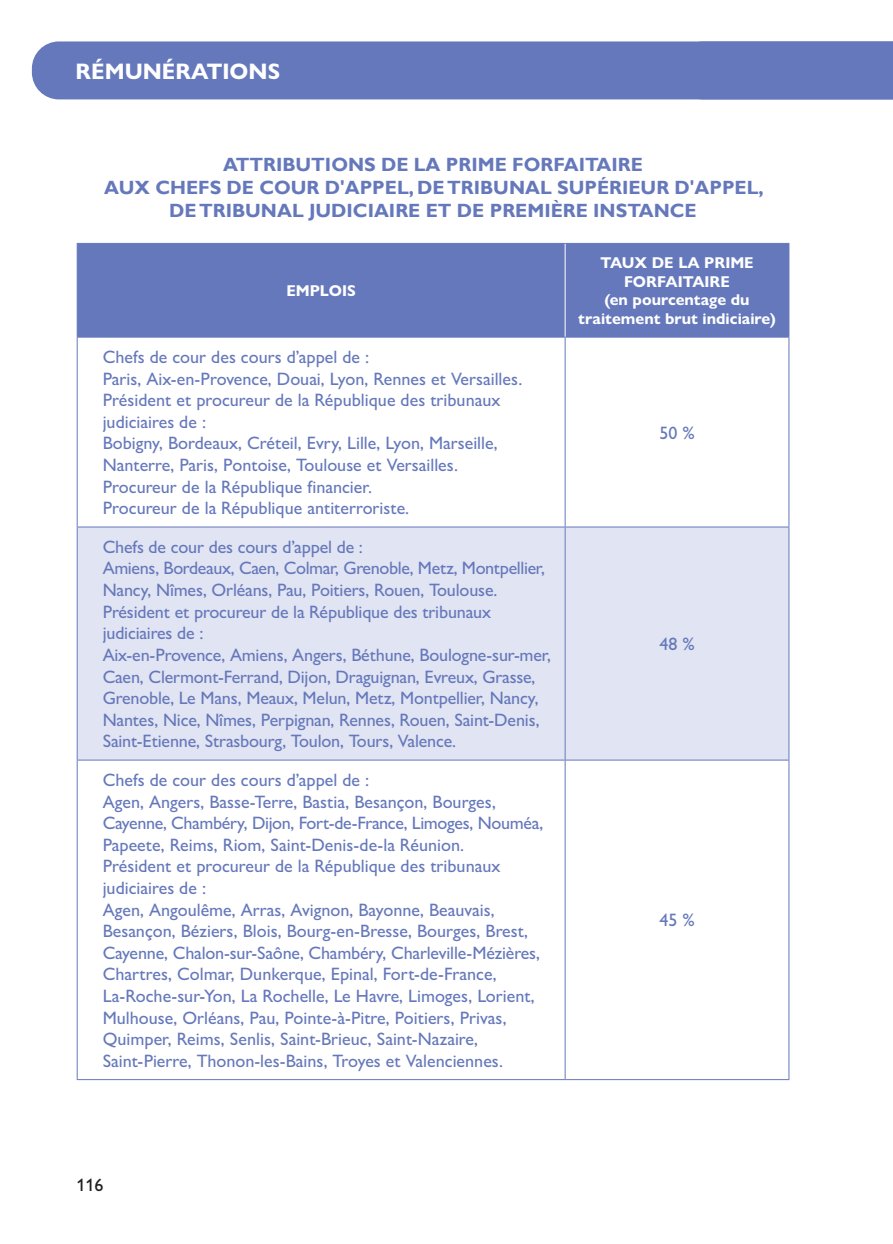
<style>
.page{position:relative;width:893px;height:1244px;background:#fff}
.page>*{position:absolute;margin:0;border:0;box-sizing:border-box;transform-origin:0 0}
.t1{font:700 22.5px "Gill Sans Nova";color:#fff}
.t2{font:700 19.12px/22.9px "Gill Sans";color:#6578bb;text-align:center}
.t3{font:500 18px/21.6px "Gill Sans Nova";color:#6578bb}
.t4{font:500 18px "Gill Sans Nova";color:#231f20}
.t5{font:700 15.75px/18.9px "Gill Sans Nova";color:#fff;text-align:center}
</style>
<div class="page">
<div style="left:32px;top:41px;width:861px;height:58px;background:#6578bb"></div>
<div style="left:78px;top:244px;width:710px;height:93px;background:#6578bb"></div>
<div style="left:78px;top:527px;width:710px;height:232px;background:#e1e4f2"></div>
<hr style="left:77px;top:243px;width:488px;height:1px;background:#6578bb">
<hr style="left:77px;top:244px;width:1px;height:93px;background:#6578bb">
<hr style="left:565px;top:243px;width:224px;height:1px;background:#6578bb">
<hr style="left:77px;top:337px;width:488px;height:1px;background:#6578bb">
<hr style="left:77px;top:338px;width:1px;height:188px;background:#6578bb">
<hr style="left:565px;top:337px;width:224px;height:1px;background:#6578bb">
<hr style="left:565px;top:338px;width:1px;height:188px;background:#6578bb">
<hr style="left:788px;top:338px;width:1px;height:188px;background:#6578bb">
<hr style="left:77px;top:526px;width:488px;height:1px;background:#6578bb">
<hr style="left:77px;top:527px;width:1px;height:232px;background:#6578bb">
<hr style="left:565px;top:526px;width:224px;height:1px;background:#6578bb">
<hr style="left:565px;top:527px;width:1px;height:232px;background:#6578bb">
<hr style="left:788px;top:527px;width:1px;height:232px;background:#6578bb">
<hr style="left:77px;top:759px;width:488px;height:1px;background:#6578bb">
<hr style="left:77px;top:760px;width:1px;height:319px;background:#6578bb">
<hr style="left:565px;top:759px;width:224px;height:1px;background:#6578bb">
<hr style="left:565px;top:760px;width:1px;height:319px;background:#6578bb">
<hr style="left:788px;top:760px;width:1px;height:319px;background:#6578bb">
<hr style="left:77px;top:1079px;width:488px;height:1px;background:#6578bb">
<hr style="left:565px;top:1079px;width:224px;height:1px;background:#6578bb">
<hr style="left:565px;top:244px;width:1px;height:93px;background:#fff">
<hr style="left:788px;top:244px;width:1px;height:93px;background:#6578bb">
<p class="t1" style="left:76px;top:57px;width:206px">RÉMUNÉRATIONS</p>
<p class="t2" style="left:104px;top:154px;width:661px">ATTRIBUTIONS DE LA PRIME FORFAITAIRE<br>AUX CHEFS DE COUR D'APPEL, DE TRIBUNAL SUPÉRIEUR D'APPEL,<br>DE TRIBUNAL JUDICIAIRE ET DE PREMIÈRE INSTANCE</p>
<p class="t5" style="left:286px;top:281px;width:71px">EMPLOIS</p>
<p class="t3" style="left:103px;top:346px;width:421px">Chefs de cour des cours d’appel de :<br>Paris, Aix-en-Provence, Douai, Lyon, Rennes et Versailles.<br>Président et procureur de la République des tribunaux judiciaires de :<br>Bobigny, Bordeaux, Créteil, Evry, Lille, Lyon, Marseille, Nanterre, Paris, Pontoise, Toulouse et Versailles.<br>Procureur de la République financier.<br>Procureur de la République antiterroriste.</p>
<p class="t3" style="left:103px;top:536px;width:450px">Chefs de cour des cours d’appel de :<br>Amiens, Bordeaux, Caen, Colmar, Grenoble, Metz, Montpellier, Nancy, Nîmes, Orléans, Pau, Poitiers, Rouen, Toulouse.<br>Président et procureur de la République des tribunaux judiciaires de :<br>Aix-en-Provence, Amiens, Angers, Béthune, Boulogne-sur-mer, Caen, Clermont-Ferrand, Dijon, Draguignan, Evreux, Grasse, Grenoble, Le Mans, Meaux, Melun, Metz, Montpellier, Nancy, Nantes, Nice, Nîmes, Perpignan, Rennes, Rouen, Saint-Denis, Saint-Etienne, Strasbourg, Toulon, Tours, Valence.</p>
<p class="t3" style="left:103px;top:769px;width:442px">Chefs de cour des cours d’appel de :<br>Agen, Angers, Basse-Terre, Bastia, Besançon, Bourges, Cayenne, Chambéry, Dijon, Fort-de-France, Limoges, Nouméa, Papeete, Reims, Riom, Saint-Denis-de-la Réunion.<br>Président et procureur de la République des tribunaux judiciaires de :<br>Agen, Angoulême, Arras, Avignon, Bayonne, Beauvais, Besançon, Béziers, Blois, Bourg-en-Bresse, Bourges, Brest, Cayenne, Chalon-sur-Saône, Chambéry, Charleville-Mézières, Chartres, Colmar, Dunkerque, Epinal, Fort-de-France, La-Roche-sur-Yon, La Rochelle, Le Havre, Limoges, Lorient, Mulhouse, Orléans, Pau, Pointe-à-Pitre, Poitiers, Privas, Quimper, Reims, Senlis, Saint-Brieuc, Saint-Nazaire, Saint-Pierre, Thonon-les-Bains, Troyes et Valenciennes.</p>
<p class="t5" style="left:578px;top:253px;width:199px">TAUX DE LA PRIME<br>FORFAITAIRE<br>(en pourcentage du traitement brut indiciaire)</p>
<p class="t3" style="left:659px;top:421px;width:37px">50 %</p>
<p class="t3" style="left:659px;top:633px;width:37px">48 %</p>
<p class="t3" style="left:659px;top:909px;width:37px">45 %</p>
<p class="t4" style="left:77px;top:1174px;width:28px">116</p>
</div>
